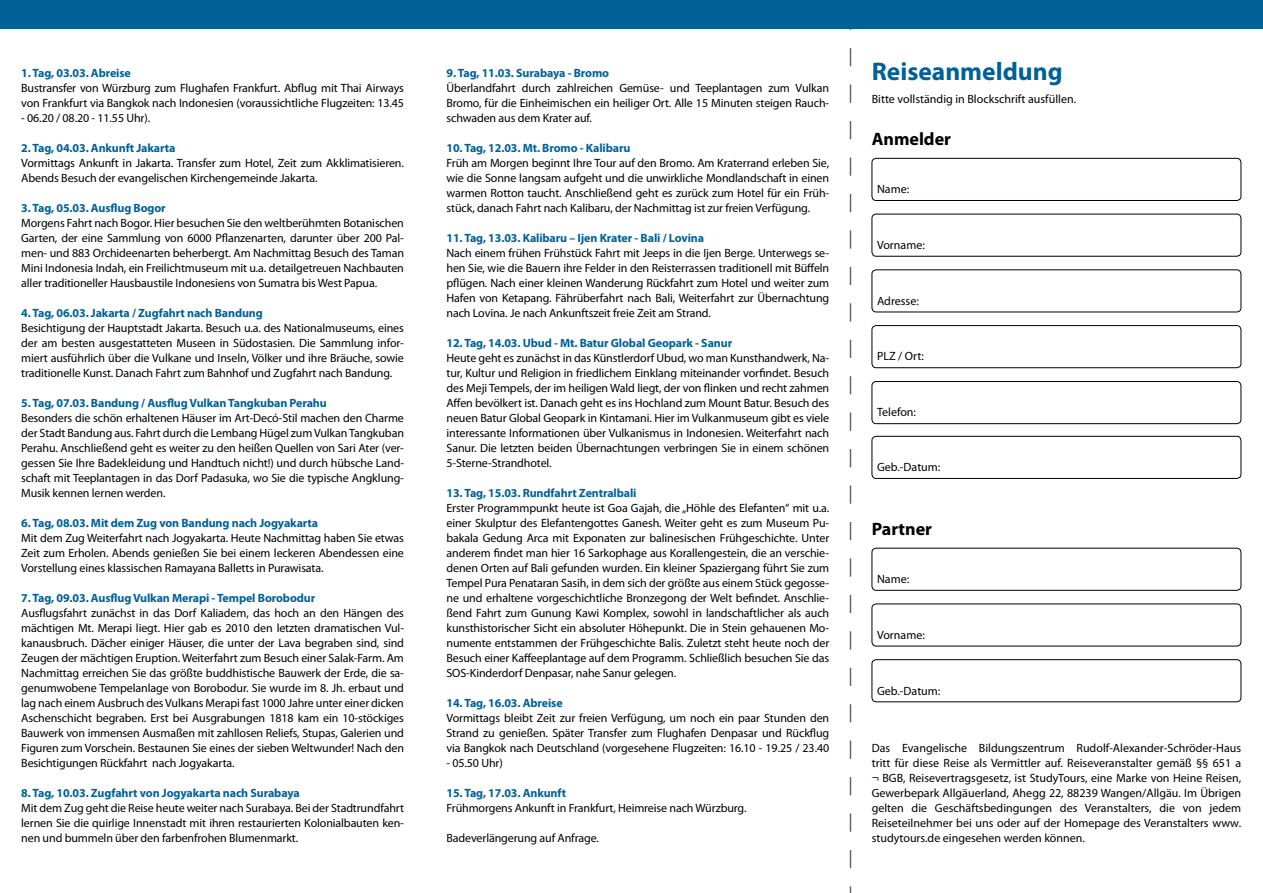
<style>
.page{position:relative;width:1263px;height:893px;background:#fff}
.page>*{position:absolute;margin:0;border:0;box-sizing:border-box;transform-origin:0 0}
.t1{font:700 25.5px "Myriad Pro";color:#006199}
.t2{font:700 18px "Myriad Pro";color:#000}
.t3{font:12px/15px "Myriad Pro";letter-spacing:-.01em;color:#000;text-align:justify}
.t4{font:700 12px "Myriad Pro";letter-spacing:-.01em;color:#006199}
</style>
<div class="page">
<svg style="left:850px;top:29px;width:1px;height:864px"></svg>
<div style="left:0;top:0;width:1263px;height:29px;background:#006199"></div>
<div style="left:872px;top:158px;width:369px;height:43px;border:1px solid #000;border-radius:4px"></div>
<div style="left:872px;top:548px;width:369px;height:42px;border:1px solid #000;border-radius:4px"></div>
<div style="left:872px;top:214px;width:369px;height:42px;border:1px solid #000;border-radius:4px"></div>
<div style="left:872px;top:604px;width:369px;height:42px;border:1px solid #000;border-radius:4px"></div>
<div style="left:872px;top:270px;width:369px;height:42px;border:1px solid #000;border-radius:4px"></div>
<div style="left:872px;top:659px;width:369px;height:43px;border:1px solid #000;border-radius:4px"></div>
<div style="left:872px;top:325px;width:369px;height:43px;border:1px solid #000;border-radius:4px"></div>
<div style="left:872px;top:381px;width:369px;height:43px;border:1px solid #000;border-radius:4px"></div>
<div style="left:872px;top:436px;width:369px;height:43px;border:1px solid #000;border-radius:4px"></div>
<p class="t4" style="left:21px;top:65px;width:111px">1. Tag, 03.03. Abreise</p>
<p class="t3" style="left:21px;top:81px;width:384px">Bustransfer von Würzburg zum Flughafen Frankfurt. Abflug mit Thai Airways von Frankfurt via Bangkok nach Indonesien (voraussichtliche Flugzeiten: 13.45</p>
<p class="t3" style="left:21px;top:111px;width:130px">- 06.20 / 08.20 - 11.55 Uhr).</p>
<p class="t4" style="left:21px;top:140px;width:156px">2. Tag, 04.03. Ankunft Jakarta</p>
<p class="t3" style="left:21px;top:156px;width:384px">Vormittags Ankunft in Jakarta. Transfer zum Hotel, Zeit zum Akklimatisieren.<br>Abends Besuch der evangelischen Kirchengemeinde Jakarta.</p>
<p class="t4" style="left:21px;top:200px;width:146px">3. Tag, 05.03. Ausflug Bogor</p>
<p class="t3" style="left:21px;top:216px;width:384px">Morgens Fahrt nach Bogor. Hier besuchen Sie den weltberühmten Botanischen Garten, der eine Sammlung von 6000 Pflanzenarten, darunter über 200 Pal&shy;men- und 883 Orchideenarten beherbergt. Am Nachmittag Besuch des Taman Mini Indonesia Indah, ein Freilichtmuseum mit u.a. detailgetreuen Nachbauten aller traditioneller Hausbaustile Indonesiens von Sumatra bis West Papua.</p>
<p class="t4" style="left:21px;top:305px;width:243px">4. Tag, 06.03. Jakarta / Zugfahrt nach Bandung</p>
<p class="t3" style="left:21px;top:321px;width:384px">Besichtigung der Hauptstadt Jakarta. Besuch u.a. des Nationalmuseums, eines der am besten ausgestatteten Museen in Südostasien. Die Sammlung infor&shy;miert ausführlich über die Vulkane und Inseln, Völker und ihre Bräuche, sowie traditionelle Kunst. Danach Fahrt zum Bahnhof und Zugfahrt nach Bandung.</p>
<p class="t4" style="left:21px;top:395px;width:307px">5. Tag, 07.03. Bandung / Ausflug Vulkan Tangkuban Perahu</p>
<p class="t3" style="left:21px;top:411px;width:384px">Besonders die schön erhaltenen Häuser im Art-Decó-Stil machen den Charme der Stadt Bandung aus. Fahrt durch die Lembang Hügel zum Vulkan Tangkuban Perahu. Anschließend geht es weiter zu den heißen Quellen von Sari Ater (ver&shy;gessen Sie Ihre Badekleidung und Handtuch nicht!) und durch hübsche Land&shy;schaft mit Teeplantagen in das Dorf Padasuka, wo Sie die typische Angklung-Musik kennen lernen werden.</p>
<p class="t4" style="left:21px;top:515px;width:298px">6. Tag, 08.03. Mit dem Zug von Bandung nach Jogyakarta</p>
<p class="t3" style="left:21px;top:531px;width:384px">Mit dem Zug Weiterfahrt nach Jogyakarta. Heute Nachmittag haben Sie etwas Zeit zum Erholen. Abends genießen Sie bei einem leckeren Abendessen eine Vorstellung eines klassischen Ramayana Balletts in Purawisata.</p>
<p class="t4" style="left:21px;top:590px;width:296px">7. Tag, 09.03. Ausflug Vulkan Merapi - Tempel Borobodur</p>
<p class="t3" style="left:21px;top:606px;width:384px">Ausflugsfahrt zunächst in das Dorf Kaliadem, das hoch an den Hängen des mächtigen Mt. Merapi liegt. Hier gab es 2010 den letzten dramatischen Vul&shy;kanausbruch. Dächer einiger Häuser, die unter der Lava begraben sind, sind Zeugen der mächtigen Eruption. Weiterfahrt zum Besuch einer Salak-Farm. Am Nachmittag erreichen Sie das größte buddhistische Bauwerk der Erde, die sa&shy;genumwobene Tempelanlage von Borobodur. Sie wurde im 8. Jh. erbaut und lag nach einem Ausbruch des Vulkans Merapi fast 1000 Jahre unter einer dicken Aschenschicht begraben. Erst bei Ausgrabungen 1818 kam ein 10-stöckiges Bauwerk von immensen Ausmaßen mit zahllosen Reliefs, Stupas, Galerien und Figuren zum Vorschein. Bestaunen Sie eines der sieben Weltwunder! Nach den Besichtigungen Rückfahrt nach Jogyakarta.</p>
<p class="t4" style="left:21px;top:785px;width:280px">8. Tag, 10.03. Zugfahrt von Jogyakarta nach Surabaya</p>
<p class="t3" style="left:21px;top:801px;width:384px">Mit dem Zug geht die Reise heute weiter nach Surabaya. Bei der Stadtrundfahrt lernen Sie die quirlige Innenstadt mit ihren restaurierten Kolonialbauten ken&shy;nen und bummeln über den farbenfrohen Blumenmarkt.</p>
<p class="t4" style="left:446px;top:65px;width:164px">9. Tag, 11.03. Surabaya - Bromo</p>
<p class="t3" style="left:446px;top:80px;width:384px">Überlandfahrt durch zahlreichen Gemüse- und Teeplantagen zum Vulkan Bromo, für die Einheimischen ein heiliger Ort. Alle 15 Minuten steigen Rauch&shy;schwaden aus dem Krater auf.</p>
<p class="t4" style="left:446px;top:140px;width:185px">10. Tag, 12.03. Mt. Bromo - Kalibaru</p>
<p class="t3" style="left:446px;top:155px;width:384px">Früh am Morgen beginnt Ihre Tour auf den Bromo. Am Kraterrand erleben Sie, wie die Sonne langsam aufgeht und die unwirkliche Mondlandschaft in einen warmen Rotton taucht. Anschließend geht es zurück zum Hotel für ein Früh&shy;stück, danach Fahrt nach Kalibaru, der Nachmittag ist zur freien Verfügung.</p>
<p class="t4" style="left:446px;top:230px;width:259px">11. Tag, 13.03. Kalibaru – Ijen Krater - Bali / Lovina</p>
<p class="t3" style="left:446px;top:245px;width:384px">Nach einem frühen Frühstück Fahrt mit Jeeps in die Ijen Berge. Unterwegs se&shy;hen Sie, wie die Bauern ihre Felder in den Reisterrassen traditionell mit Büffeln pflügen. Nach einer kleinen Wanderung Rückfahrt zum Hotel und weiter zum Hafen von Ketapang. Fährüberfahrt nach Bali, Weiterfahrt zur Übernachtung nach Lovina. Je nach Ankunftszeit freie Zeit am Strand.</p>
<p class="t4" style="left:446px;top:335px;width:287px">12. Tag, 14.03. Ubud - Mt. Batur Global Geopark - Sanur</p>
<p class="t3" style="left:446px;top:350px;width:384px">Heute geht es zunächst in das Künstlerdorf Ubud, wo man Kunsthandwerk, Na&shy;tur, Kultur und Religion in friedlichem Einklang miteinander vorfindet. Besuch des Meji Tempels, der im heiligen Wald liegt, der von flinken und recht zahmen Affen bevölkert ist. Danach geht es ins Hochland zum Mount Batur. Besuch des neuen Batur Global Geopark in Kintamani. Hier im Vulkanmuseum gibt es viele interessante Informationen über Vulkanismus in Indonesien. Weiterfahrt nach Sanur. Die letzten beiden Übernachtungen verbringen Sie in einem schönen 5-Sterne-Strandhotel.</p>
<p class="t4" style="left:446px;top:485px;width:191px">13. Tag, 15.03. Rundfahrt Zentralbali</p>
<p class="t3" style="left:446px;top:500px;width:384px">Erster Programmpunkt heute ist Goa Gajah, die „Höhle des Elefanten“ mit u.a. einer Skulptur des Elefantengottes Ganesh. Weiter geht es zum Museum Pu&shy;bakala Gedung Arca mit Exponaten zur balinesischen Frühgeschichte. Unter anderem findet man hier 16 Sarkophage aus Korallengestein, die an verschie&shy;denen Orten auf Bali gefunden wurden. Ein kleiner Spaziergang führt Sie zum Tempel Pura Penataran Sasih, in dem sich der größte aus einem Stück gegosse&shy;ne und erhaltene vorgeschichtliche Bronzegong der Welt befindet. Anschlie&shy;ßend Fahrt zum Gunung Kawi Komplex, sowohl in landschaftlicher als auch kunsthistorischer Sicht ein absoluter Höhepunkt. Die in Stein gehauenen Mo&shy;numente entstammen der Frühgeschichte Balis. Zuletzt steht heute noch der Besuch einer Kaffeeplantage auf dem Programm. Schließlich besuchen Sie das SOS-Kinderdorf Denpasar, nahe Sanur gelegen.</p>
<p class="t4" style="left:446px;top:695px;width:118px">14. Tag, 16.03. Abreise</p>
<p class="t3" style="left:446px;top:710px;width:384px">Vormittags bleibt Zeit zur freien Verfügung, um noch ein paar Stunden den Strand zu genießen. Später Transfer zum Flughafen Denpasar und Rückflug via Bangkok nach Deutschland (vorgesehene Flugzeiten: 16.10 - 19.25 / 23.40</p>
<p class="t3" style="left:446px;top:755px;width:58px">- 05.50 Uhr)</p>
<p class="t4" style="left:446px;top:785px;width:121px">15. Tag, 17.03. Ankunft</p>
<p class="t3" style="left:446px;top:800px;width:301px">Frühmorgens Ankunft in Frankfurt, Heimreise nach Würzburg.</p>
<p class="t3" style="left:446px;top:830px;width:154px">Badeverlängerung auf Anfrage.</p>
<h1 class="t1" style="left:872px;top:54px;width:192px">Reiseanmeldung</h1>
<p class="t3" style="left:872px;top:91px;width:206px">Bitte vollständig in Blockschrift ausfüllen.</p>
<h2 class="t2" style="left:872px;top:128px;width:81px">Anmelder</h2>
<p class="t3" style="left:877px;top:181px;width:34px">Name:</p>
<p class="t3" style="left:877px;top:237px;width:49px">Vorname:</p>
<p class="t3" style="left:877px;top:293px;width:43px">Adresse:</p>
<p class="t3" style="left:877px;top:349px;width:48px">PLZ / Ort:</p>
<p class="t3" style="left:877px;top:405px;width:41px">Telefon:</p>
<p class="t3" style="left:877px;top:459px;width:65px">Geb.-Datum:</p>
<h2 class="t2" style="left:872px;top:517px;width:62px">Partner</h2>
<p class="t3" style="left:877px;top:571px;width:34px">Name:</p>
<p class="t3" style="left:877px;top:627px;width:49px">Vorname:</p>
<p class="t3" style="left:877px;top:683px;width:65px">Geb.-Datum:</p>
<p class="t3" style="left:872px;top:740px;width:371px">Das Evangelische Bildungszentrum Rudolf-Alexander-Schröder-Haus tritt für diese Reise als Vermittler auf. Reiseveranstalter gemäß §§ 651 a ¬ BGB, Reisevertragsgesetz, ist StudyTours, eine Marke von Heine Reisen, Gewerbepark Allgäuerland, Ahegg 22, 88239 Wangen/Allgäu. Im Übrigen gelten die Geschäftsbedingungen des Veranstalters, die von jedem Reiseteilnehmer bei uns oder auf der Homepage des Veranstalters www. studytours.de eingesehen werden können.</p>
</div>
